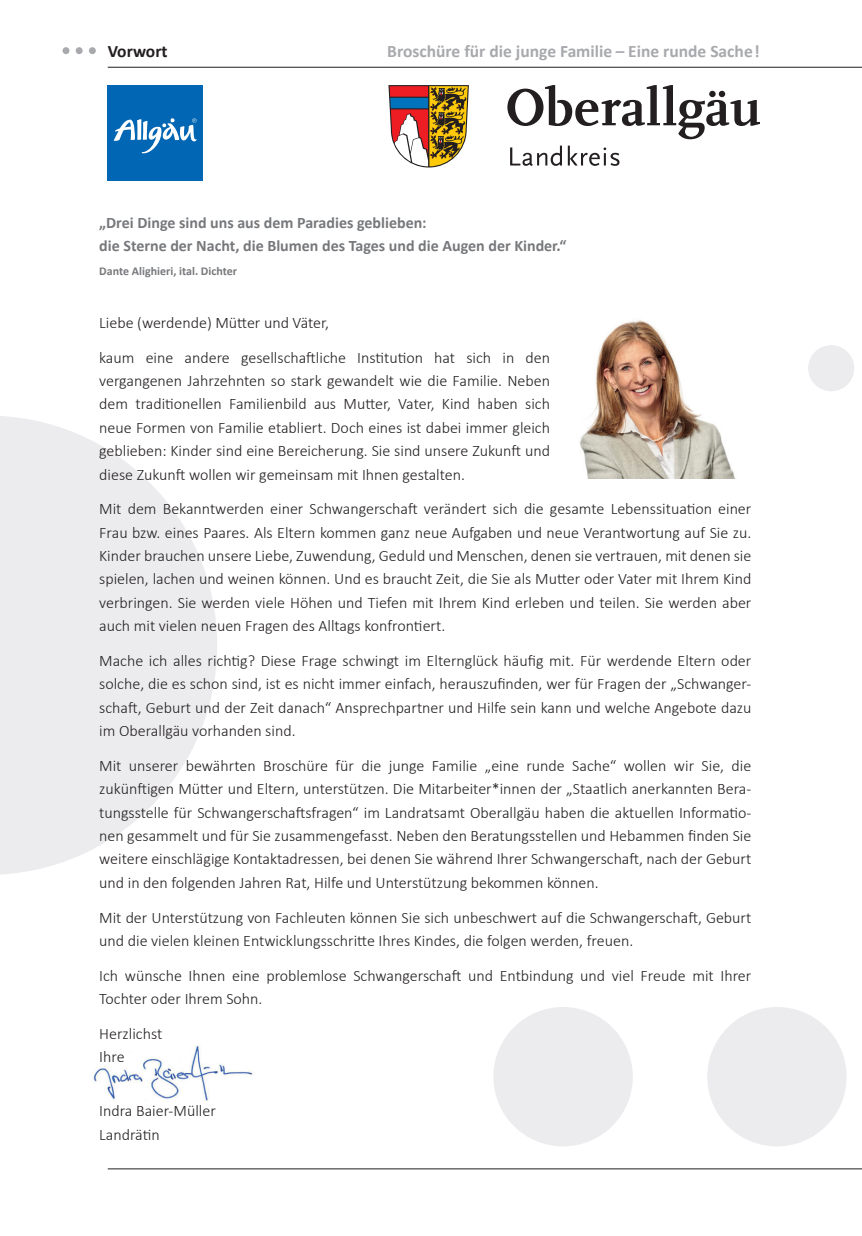
<style>
.page{position:relative;width:862px;height:1236px;background:#fff}
.page>*{position:absolute;margin:0;border:0;box-sizing:border-box;transform-origin:0 0}
.t1{font:700 17.6px "Calibri";color:#a8a9ad}
.t2{font:700 17.6px "Calibri";color:#231f20}
.t3{font:300 16px/23.4px "Calibri";color:#231f20}
.t4{font:700 16px/23.4px "Calibri";color:#76787b}
.t5{font:700 12px "Calibri";color:#76787b}
</style>
<div class="page">
<div style="left:493px;top:1007px;width:140px;height:139px;background:#ececee;border-radius:50%"></div>
<div style="left:707px;top:1007px;width:139px;height:139px;background:#ececee;border-radius:50%"></div>
<div style="left:808px;top:345px;width:46px;height:46px;background:#ececee;border-radius:50%"></div>
<svg style="left:0;top:416px;width:217px;height:458px;fill:#ececee"></svg>
<hr style="left:108px;top:1168px;width:754px;height:1px;background:#231f20">
<div style="left:89px;top:47px;width:7px;height:7px;background:#a8a9ad;border-radius:50%"></div>
<div style="left:76px;top:47px;width:7px;height:7px;background:#a8a9ad;border-radius:50%"></div>
<div style="left:62px;top:47px;width:7px;height:7px;background:#a8a9ad;border-radius:50%"></div>
<hr style="left:108px;top:67px;width:754px;height:1px;background:#231f20">
<img style="left:93px;top:1045px;width:160px;height:57px">
<div style="left:108px;top:86px;width:95px;height:95px;background:#0166b3"></div>
<svg style="left:114px;top:118px;width:83px;height:35px"></svg>
<svg style="left:388px;top:85px;width:81px;height:83px"></svg>
<svg style="left:510px;top:146px;width:109px;height:20px"></svg>
<svg style="left:507px;top:85px;width:253px;height:54px"></svg>
<img style="left:580px;top:319px;width:156px;height:160px">
<p class="t2" style="left:108px;top:39px;width:61px">Vorwort</p>
<p class="t1" style="left:387px;top:39px;width:374px">Broschüre für die junge Familie – Eine runde Sache!</p>
<p class="t4" style="left:99px;top:211px;width:469px">„Drei Dinge sind uns aus dem Paradies geblieben:<br>die Sterne der Nacht, die Blumen des Tages und die Augen der Kinder.“</p>
<p class="t5" style="left:99px;top:262px;width:139px">Dante Alighieri, ital. Dichter</p>
<p class="t3" style="left:99px;top:305px;width:452px;line-height:34.8px">Liebe (werdende) Mütter und Väter,<br>kaum eine andere gesellschaftliche Institution hat sich in den</p>
<p class="t3" style="left:99px;top:369px;width:452px;text-align:justify">vergangenen Jahrzehnten so stark gewandelt wie die Familie. Neben dem traditionellen Familienbild aus Mutter, Vater, Kind haben sich neue Formen von Familie etabliert. Doch eines ist dabei immer gleich geblieben: Kinder sind eine Bereicherung. Sie sind unsere Zukunft und diese Zukunft wollen wir gemeinsam mit Ihnen gestalten.</p>
<p class="t3" style="left:99px;top:497px;width:653px;text-align:justify">Mit dem Bekanntwerden einer Schwangerschaft verändert sich die gesamte Lebenssituation einer Frau bzw. eines Paares. Als Eltern kommen ganz neue Aufgaben und neue Verantwortung auf Sie zu.<br>Kinder brauchen unsere Liebe, Zuwendung, Geduld und Menschen, denen sie vertrauen, mit denen sie spielen, lachen und weinen können. Und es braucht Zeit, die Sie als Mutter oder Vater mit Ihrem Kind verbringen. Sie werden viele Höhen und Tiefen mit Ihrem Kind erleben und teilen. Sie werden aber auch mit vielen neuen Fragen des Alltags konfrontiert.</p>
<p class="t3" style="left:99px;top:649px;width:653px;text-align:justify">Mache ich alles richtig? Diese Frage schwingt im Elternglück häufig mit. Für werdende Eltern oder solche, die es schon sind, ist es nicht immer einfach, herauszufinden, wer für Fragen der „Schwanger&shy;schaft, Geburt und der Zeit danach“ Ansprechpartner und Hilfe sein kann und welche Angebote dazu im Oberallgäu vorhanden sind.</p>
<p class="t3" style="left:99px;top:754px;width:653px;text-align:justify">Mit unserer bewährten Broschüre für die junge Familie „eine runde Sache“ wollen wir Sie, die zukünftigen Mütter und Eltern, unterstützen. Die Mitarbeiter*innen der „Staatlich anerkannten Bera&shy;tungsstelle für Schwangerschaftsfragen“ im Landratsamt Oberallgäu haben die aktuellen Informatio&shy;nen gesammelt und für Sie zusammengefasst. Neben den Beratungsstellen und Hebammen finden Sie weitere einschlägige Kontaktadressen, bei denen Sie während Ihrer Schwangerschaft, nach der Geburt und in den folgenden Jahren Rat, Hilfe und Unterstützung bekommen können.</p>
<p class="t3" style="left:99px;top:905px;width:653px">Mit der Unterstützung von Fachleuten können Sie sich unbeschwert auf die Schwangerschaft, Geburt und die vielen kleinen Entwicklungsschritte Ihres Kindes, die folgen werden, freuen.</p>
<p class="t3" style="left:99px;top:963px;width:653px">Ich wünsche Ihnen eine problemlose Schwangerschaft und Entbindung und viel Freude mit Ihrer<br>Tochter oder Ihrem Sohn.</p>
<p class="t3" style="left:99px;top:1022px;width:65px">Herzlichst<br>Ihre</p>
<p class="t3" style="left:99px;top:1099px;width:118px">Indra Baier-Müller<br>Landrätin</p>
</div>
